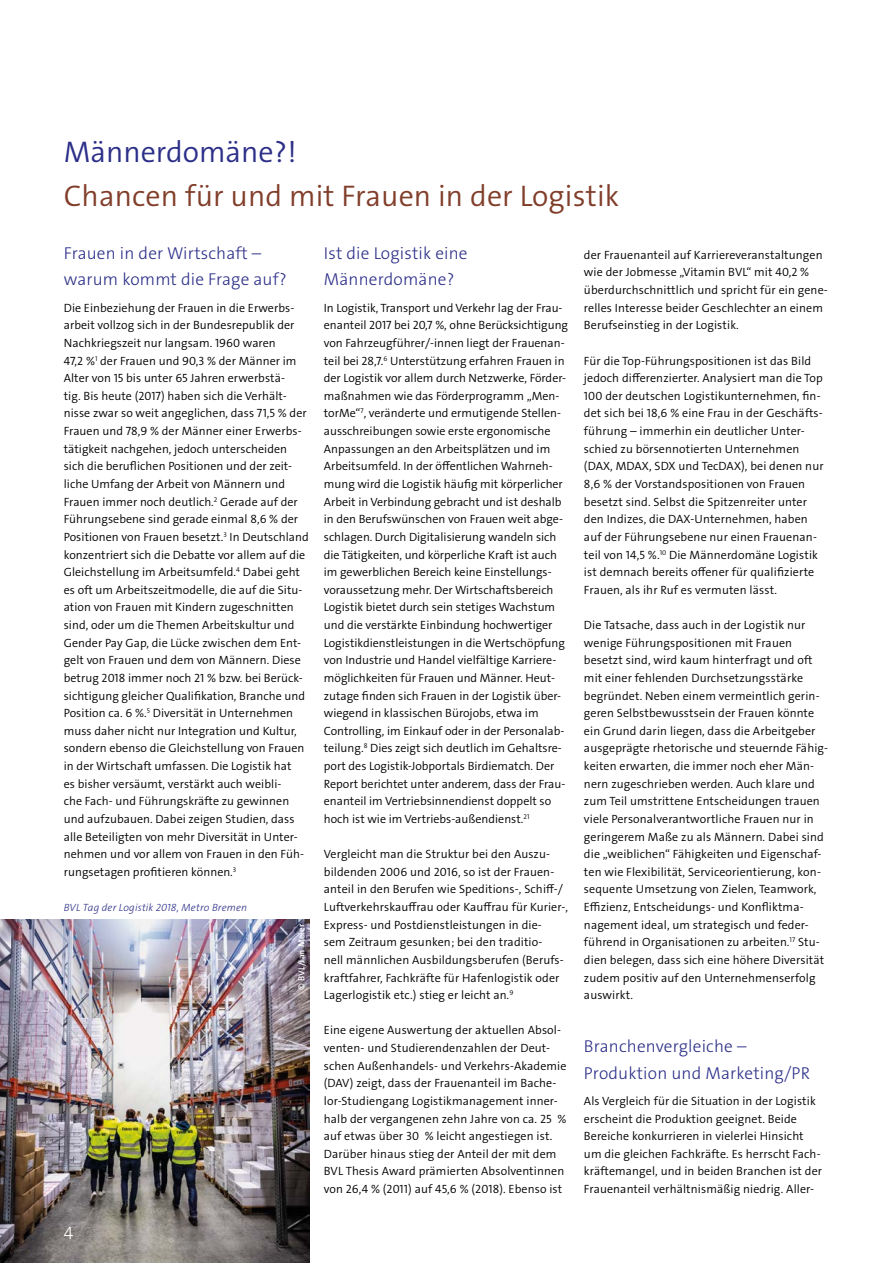
<style>
.page{position:relative;width:893px;height:1263px;background:#fff}
.page>*{position:absolute;margin:0;border:0;box-sizing:border-box;transform-origin:0 0}
.Überschrift_20_bronz{font:30px "The Sans LP4 Se Lig";letter-spacing:.005em;color:#813e2a}
.Überschrift_20_blau{font:30px "The Sans LP4 Se Lig";color:#2c2f88}
.Seitenzahlen{font:18px "The Sans LP3 Lig";color:#fff}
.Unter-Überschrift_11{font:17.25px/26.4px "The Sans LP3 Lig";letter-spacing:.01em;color:#2c2f88}
.Norm_8_Text{font:12px/17.7px "The Sans LP4 Se Lig";letter-spacing:.005em;color:#000}
.Bildunterschrift{font:10.5px "The Sans LP3 Lig IT";letter-spacing:.015em;color:#2c2f88}
.Norm_8_Text-2{font:9px "The Sans LP6 Se Bld";letter-spacing:.01em;color:#fff}
</style>
<div class="page">
<img style="left:0;top:920px;width:309px;height:343px">
<p class="Überschrift_20_blau" style="left:64px;top:132px;width:234px">Männerdomäne?!</p>
<p class="Überschrift_20_bronz" style="left:64px;top:177px;width:557px">Chancen für und mit Frauen in der Logistik</p>
<p class="Unter-Überschrift_11" style="left:64px;top:240px;width:224px">Frauen in der Wirtschaft – warum kommt die Frage auf?</p>
<p class="Norm_8_Text" style="left:64px;top:299px;width:247px">Die Einbeziehung der Frauen in die Erwerbs&shy;arbeit vollzog sich in der Bundesrepublik der Nachkriegszeit nur langsam. 1960 waren<br>47,2 %<sup>1</sup> der Frauen und 90,3 % der Männer im Alter von 15 bis unter 65 Jahren erwerbstä-<br>tig. Bis heute (2017) haben sich die Verhält&shy;nisse zwar so weit angeglichen, dass 71,5 % der Frauen und 78,9 % der Männer einer Erwerbs&shy;tätigkeit nachgehen, jedoch unterscheiden sich die beruflichen Positionen und der zeit&shy;liche Umfang der Arbeit von Männern und Frauen immer noch deutlich.<sup>2</sup> Gerade auf der Führungsebene sind gerade einmal 8,6 % der Positionen von Frauen besetzt.<sup>3</sup> In Deutschland konzentriert sich die Debatte vor allem auf die Gleichstellung im Arbeitsumfeld.<sup>4</sup> Dabei geht es oft um Arbeitszeitmodelle, die auf die Situ&shy;ation von Frauen mit Kindern zugeschnitten sind, oder um die Themen Arbeitskultur und Gender Pay Gap, die Lücke zwischen dem Ent&shy;gelt von Frauen und dem von Männern. Diese betrug 2018 immer noch 21 % bzw. bei Berück&shy;sichtigung gleicher Qualifikation, Branche und Position ca. 6 %.<sup>5</sup> Diversität in Unternehmen muss daher nicht nur Integration und Kultur, sondern ebenso die Gleichstellung von Frauen in der Wirtschaft umfassen. Die Logistik hat<br>es bisher versäumt, verstärkt auch weibli-<br>che Fach- und Führungskräfte zu gewinnen und aufzubauen. Dabei zeigen Studien, dass alle Beteiligten von mehr Diversität in Unter&shy;nehmen und vor allem von Frauen in den Füh&shy;rungsetagen profitieren können.<sup>3</sup></p>
<p class="Unter-Überschrift_11" style="left:324px;top:240px;width:145px">Ist die Logistik eine<br>Männerdomäne?</p>
<p class="Norm_8_Text" style="left:324px;top:299px;width:246px">In Logistik, Transport und Verkehr lag der Frau&shy;enanteil 2017 bei 20,7 %, ohne Berücksichtigung von Fahrzeugführer/-innen liegt der Frauenan&shy;teil bei 28,7.<sup>6</sup> Unterstützung erfahren Frauen in der Logistik vor allem durch Netzwerke, Förder&shy;maßnahmen wie das Förderprogramm „Men&shy;torMe“<sup>7</sup>, veränderte und ermutigende Stellen&shy;ausschreibungen sowie erste ergonomische Anpassungen an den Arbeitsplätzen und im Arbeitsumfeld. In der öffentlichen Wahrneh&shy;mung wird die Logistik häufig mit körperlicher Arbeit in Verbindung gebracht und ist deshalb in den Berufswünschen von Frauen weit abge&shy;schlagen. Durch Digitalisierung wandeln sich die Tätigkeiten, und körperliche Kraft ist auch im gewerblichen Bereich keine Einstellungs&shy;voraussetzung mehr. Der Wirtschaftsbereich Logistik bietet durch sein stetiges Wachstum und die verstärkte Einbindung hochwertiger Logistikdienstleistungen in die Wertschöpfung von Industrie und Handel vielfältige Karriere&shy;möglichkeiten für Frauen und Männer. Heut&shy;zutage finden sich Frauen in der Logistik über&shy;wiegend in klassischen Bürojobs, etwa im Controlling, im Einkauf oder in der Personalab&shy;teilung.<sup>8</sup> Dies zeigt sich deutlich im Gehaltsre&shy;port des Logistik-Jobportals Birdiematch. Der Report berichtet unter anderem, dass der Frau&shy;enanteil im Vertriebsinnendienst doppelt so hoch ist wie im Vertriebs-außendienst.<sup>21</sup></p>
<p class="Norm_8_Text" style="left:324px;top:845px;width:246px">Vergleicht man die Struktur bei den Auszu&shy;bildenden 2006 und 2016, so ist der Frauen&shy;anteil in den Berufen wie Speditions-, Schiff-/ Luftverkehrskauffrau oder Kauffrau für Kurier-, Express- und Postdienstleistungen in die-<br>sem Zeitraum gesunken; bei den traditio-<br>nell männlichen Ausbildungsberufen (Berufs&shy;kraftfahrer, Fachkräfte für Hafenlogistik oder Lagerlogistik etc.) stieg er leicht an.<sup>9</sup></p>
<p class="Norm_8_Text" style="left:324px;top:1022px;width:244px">Eine eigene Auswertung der aktuellen Absol&shy;venten- und Studierendenzahlen der Deut&shy;schen Außenhandels- und Verkehrs-Akademie (DAV) zeigt, dass der Frauenanteil im Bache&shy;lor-Studiengang Logistikmanagement inner&shy;halb der vergangenen zehn Jahre von ca. 25 % auf etwas über 30 % leicht angestiegen ist.<br>Darüber hinaus stieg der Anteil der mit dem BVL Thesis Award prämierten Absolventinnen von 26,4 % (2011) auf 45,6 % (2018). Ebenso ist</p>
<p class="Norm_8_Text" style="left:584px;top:246px;width:245px">der Frauenanteil auf Karriereveranstaltungen wie der Jobmesse „Vitamin BVL“ mit 40,2 % überdurchschnittlich und spricht für ein gene&shy;relles Interesse beider Geschlechter an einem Berufseinstieg in der Logistik.</p>
<p class="Norm_8_Text" style="left:584px;top:352px;width:241px">Für die Top-Führungspositionen ist das Bild jedoch differenzierter. Analysiert man die Top 100 der deutschen Logistikunternehmen, fin&shy;det sich bei 18,6 % eine Frau in der Geschäfts&shy;führung – immerhin ein deutlicher Unter&shy;schied zu börsennotierten Unternehmen (DAX, MDAX, SDX und TecDAX), bei denen nur 8,6 % der Vorstandspositionen von Frauen besetzt sind. Selbst die Spitzenreiter unter den Indizes, die DAX-Unternehmen, haben auf der Führungsebene nur einen Frauenan&shy;teil von 14,5 %.<sup>10</sup> Die Männerdomäne Logistik ist demnach bereits offener für qualifizierte Frauen, als ihr Ruf es vermuten lässt.</p>
<p class="Norm_8_Text" style="left:584px;top:616px;width:246px">Die Tatsache, dass auch in der Logistik nur wenige Führungspositionen mit Frauen besetzt sind, wird kaum hinterfragt und oft mit einer fehlenden Durchsetzungsstärke begründet. Neben einem vermeintlich gerin&shy;geren Selbstbewusstsein der Frauen könnte ein Grund darin liegen, dass die Arbeitgeber ausgeprägte rhetorische und steuernde Fähig&shy;keiten erwarten, die immer noch eher Män&shy;nern zugeschrieben werden. Auch klare und zum Teil umstrittene Entscheidungen trauen viele Personalverantwortliche Frauen nur in geringerem Maße zu als Männern. Dabei sind die „weiblichen“ Fähigkeiten und Eigenschaf&shy;ten wie Flexibilität, Serviceorientierung, kon&shy;sequente Umsetzung von Zielen, Teamwork, Effizienz, Entscheidungs- und Konfliktma&shy;nagement ideal, um strategisch und feder&shy;führend in Organisationen zu arbeiten.<sup>17</sup> Stu&shy;dien belegen, dass sich eine höhere Diversität zudem positiv auf den Unternehmenserfolg auswirkt.</p>
<p class="Bildunterschrift" style="left:64px;top:901px;width:185px">BVL Tag der Logistik 2018, Metro Bremen</p>
<p class="Norm_8_Text-2" style="left:296px;top:990px;width:67px;rotate:-90deg">© BVL/Jan Meier</p>
<p class="Unter-Überschrift_11" style="left:584px;top:1033px;width:228px">Branchenvergleiche –<br>Produktion und Marketing/PR</p>
<p class="Norm_8_Text" style="left:584px;top:1092px;width:240px">Als Vergleich für die Situation in der Logistik erscheint die Produktion geeignet. Beide Bereiche konkurrieren in vielerlei Hinsicht um die gleichen Fachkräfte. Es herrscht Fach&shy;kräftemangel, und in beiden Branchen ist der Frauenanteil verhältnismäßig niedrig. Aller-</p>
<p class="Seitenzahlen" style="left:64px;top:1221px;width:11px">4</p>
</div>
